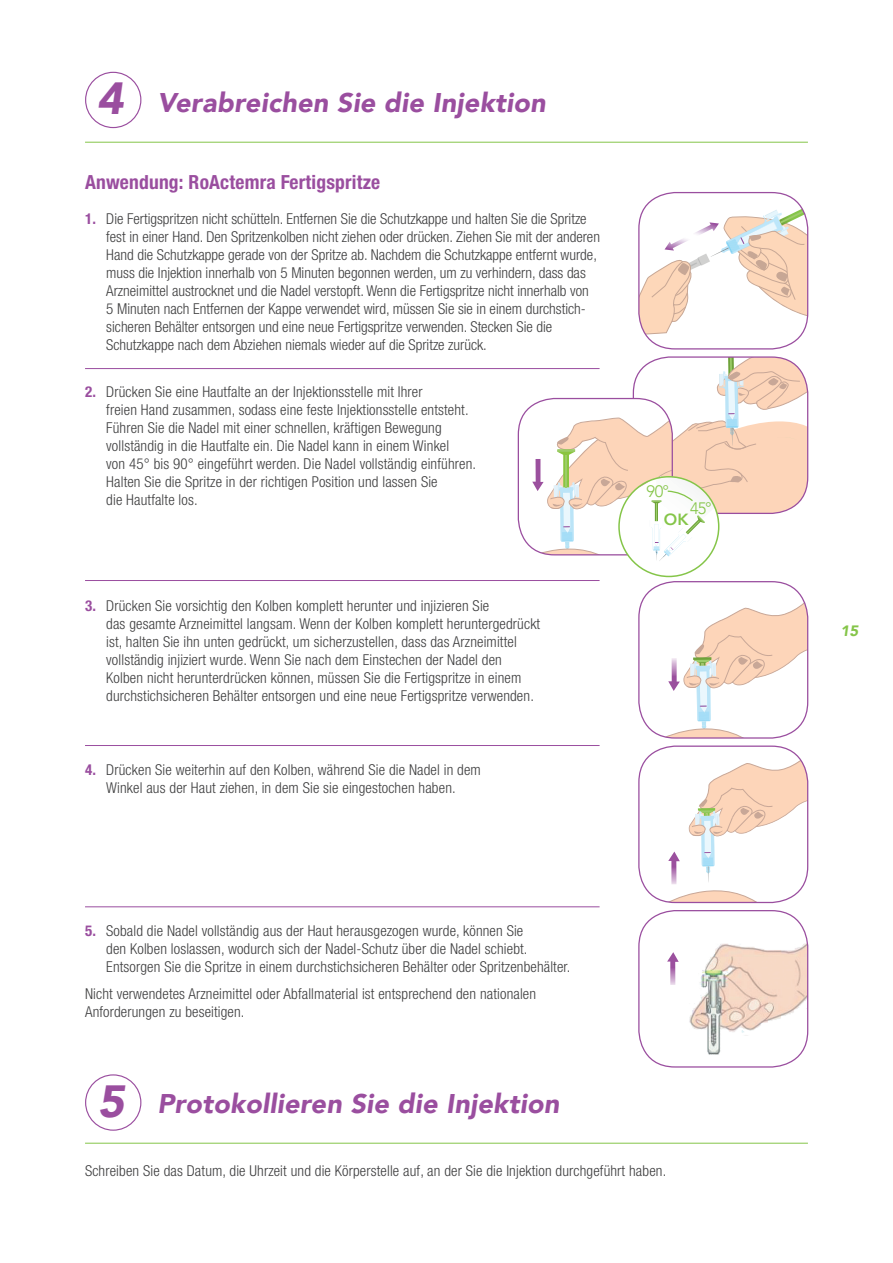
<style>
.page{position:relative;width:893px;height:1263px;background:#fff}
.page>*{position:absolute;margin:0;border:0;box-sizing:border-box;transform-origin:0 0}
.t1{font:italic 900 45px "Avenir";color:#9a4e9f}
.t2{font:italic 900 27px "Avenir";letter-spacing:.01em;color:#9a4e9f}
.t3{font:700 condensed 19.5px "Helvetica Neue LT Pro";letter-spacing:.01em;color:#9a4e9f}
.t4{font:300 16.5px "Avenir";color:#85c549}
.t5{font:800 16.2px "Avenir";color:#85c549}
.t6{font:300 condensed 15px/18px "Helvetica Neue LT Pro";letter-spacing:.01em;color:#3e3e3f}
.t7{font:italic 900 15px "Avenir";color:#85c549}
.s1{font-weight:700;color:#9a4e9f}
</style>
<div class="page">
<hr style="left:85px;top:142px;width:723px;height:1px;background:#85c549">
<hr style="left:85px;top:1143px;width:723px;height:1px;background:#85c549">
<svg style="left:639px;top:193px;width:169px;height:156px"></svg>
<div style="left:638px;top:192px;width:170px;height:157px;border:1px solid #9a4e9f;border-radius:36px"></div>
<div style="left:638px;top:581px;width:170px;height:158px;border:1px solid #9a4e9f;border-radius:36px"></div>
<svg style="left:518px;top:357px;width:290px;height:204px"></svg>
<svg style="left:654px;top:593px;width:154px;height:145px"></svg>
<div style="left:638px;top:745px;width:170px;height:158px;border:1px solid #9a4e9f;border-radius:36px"></div>
<svg style="left:667px;top:750px;width:141px;height:152px"></svg>
<img style="left:649px;top:931px;width:159px;height:136px">
<div style="left:638px;top:910px;width:170px;height:157px;border:1px solid #9a4e9f;border-radius:36px"></div>
<svg style="left:667px;top:952px;width:12px;height:33px"></svg>
<div style="left:85px;top:72px;width:56px;height:56px;border:1px solid #9a4e9f;border-radius:50%"></div>
<div style="left:85px;top:1074px;width:56px;height:57px;border:1px solid #9a4e9f;border-radius:50%"></div>
<hr style="left:85px;top:368px;width:515px;height:1px;background:#9a4e9f">
<hr style="left:85px;top:580px;width:515px;height:1px;background:#9a4e9f">
<hr style="left:85px;top:745px;width:515px;height:1px;background:#9a4e9f">
<hr style="left:85px;top:906px;width:515px;height:1px;background:#9a4e9f">
<h1 class="t1" style="left:97px;top:62px;width:28px">4</h1>
<h2 class="t2" style="left:157px;top:80px;width:390px">Verabreichen Sie die Injektion</h2>
<h3 class="t3" style="left:85px;top:170px;width:297px">Anwendung: RoActemra Fertigspritze</h3>
<p class="t6" style="left:106px;top:209px;width:495px;text-indent:-21px"><span class="s1">1.</span> Die Fertigspritzen nicht schütteln. Entfernen Sie die Schutzkappe und halten Sie die Spritze fest in einer Hand. Den Spritzenkolben nicht ziehen oder drücken. Ziehen Sie mit der anderen Hand die Schutzkappe gerade von der Spritze ab. Nachdem die Schutzkappe entfernt wurde, muss die Injektion innerhalb von 5 Minuten begonnen werden, um zu verhindern, dass das Arzneimittel austrocknet und die Nadel verstopft. Wenn die Fertigspritze nicht innerhalb von<br>5 Minuten nach Entfernen der Kappe verwendet wird, müssen Sie sie in einem durchstich&shy;sicheren Behälter entsorgen und eine neue Fertigspritze verwenden. Stecken Sie die Schutzkappe nach dem Abziehen niemals wieder auf die Spritze zurück.</p>
<p class="t6" style="left:106px;top:383px;width:371px;text-indent:-21px"><span class="s1">2.</span> Drücken Sie eine Hautfalte an der Injektionsstelle mit Ihrer<br>freien Hand zusammen, sodass eine feste Injektionsstelle entsteht.<br>Führen Sie die Nadel mit einer schnellen, kräftigen Bewegung vollständig in die Hautfalte ein. Die Nadel kann in einem Winkel<br>von 45° bis 90° eingeführt werden. Die Nadel vollständig einführen.<br>Halten Sie die Spritze in der richtigen Position und lassen Sie<br>die Hautfalte los.</p>
<p class="t6" style="left:106px;top:596px;width:435px;text-indent:-21px"><span class="s1">3.</span> Drücken Sie vorsichtig den Kolben komplett herunter und injizieren Sie<br>das gesamte Arzneimittel langsam. Wenn der Kolben komplett heruntergedrückt ist, halten Sie ihn unten gedrückt, um sicherzustellen, dass das Arzneimittel vollständig injiziert wurde. Wenn Sie nach dem Einstechen der Nadel den Kolben nicht herunterdrücken können, müssen Sie die Fertigspritze in einem durchstichsicheren Behälter entsorgen und eine neue Fertigspritze verwenden.</p>
<p class="t6" style="left:85px;top:760px;width:397px;text-align:center"><span class="s1">4.</span> Drücken Sie weiterhin auf den Kolben, während Sie die Nadel in dem<br>Winkel aus der Haut ziehen, in dem Sie sie eingestochen haben.</p>
<p class="t4" style="left:646px;top:482px;width:24px">90°</p>
<p class="t4" style="left:690px;top:498px;width:23px">45°</p>
<p class="t5" style="left:664px;top:506px;width:26px">OK</p>
<p class="t6" style="left:106px;top:922px;width:466px;text-indent:-21px"><span class="s1">5.</span> Sobald die Nadel vollständig aus der Haut herausgezogen wurde, können Sie<br>den Kolben loslassen, wodurch sich der Nadel-Schutz über die Nadel schiebt.<br>Entsorgen Sie die Spritze in einem durchstichsicheren Behälter oder Spritzenbehälter.</p>
<p class="t6" style="left:85px;top:984px;width:453px">Nicht verwendetes Arzneimittel oder Abfallmaterial ist entsprechend den nationalen<br>Anforderungen zu beseitigen.</p>
<h1 class="t1" style="left:98px;top:1064px;width:28px">5</h1>
<h2 class="t2" style="left:157px;top:1081px;width:403px">Protokollieren Sie die Injektion</h2>
<p class="t6" style="left:85px;top:1161px;width:583px">Schreiben Sie das Datum, die Uhrzeit und die Körperstelle auf, an der Sie die Injektion durchgeführt haben.</p>
<p class="t7" style="left:841px;top:618px;width:19px">15</p>
</div>
